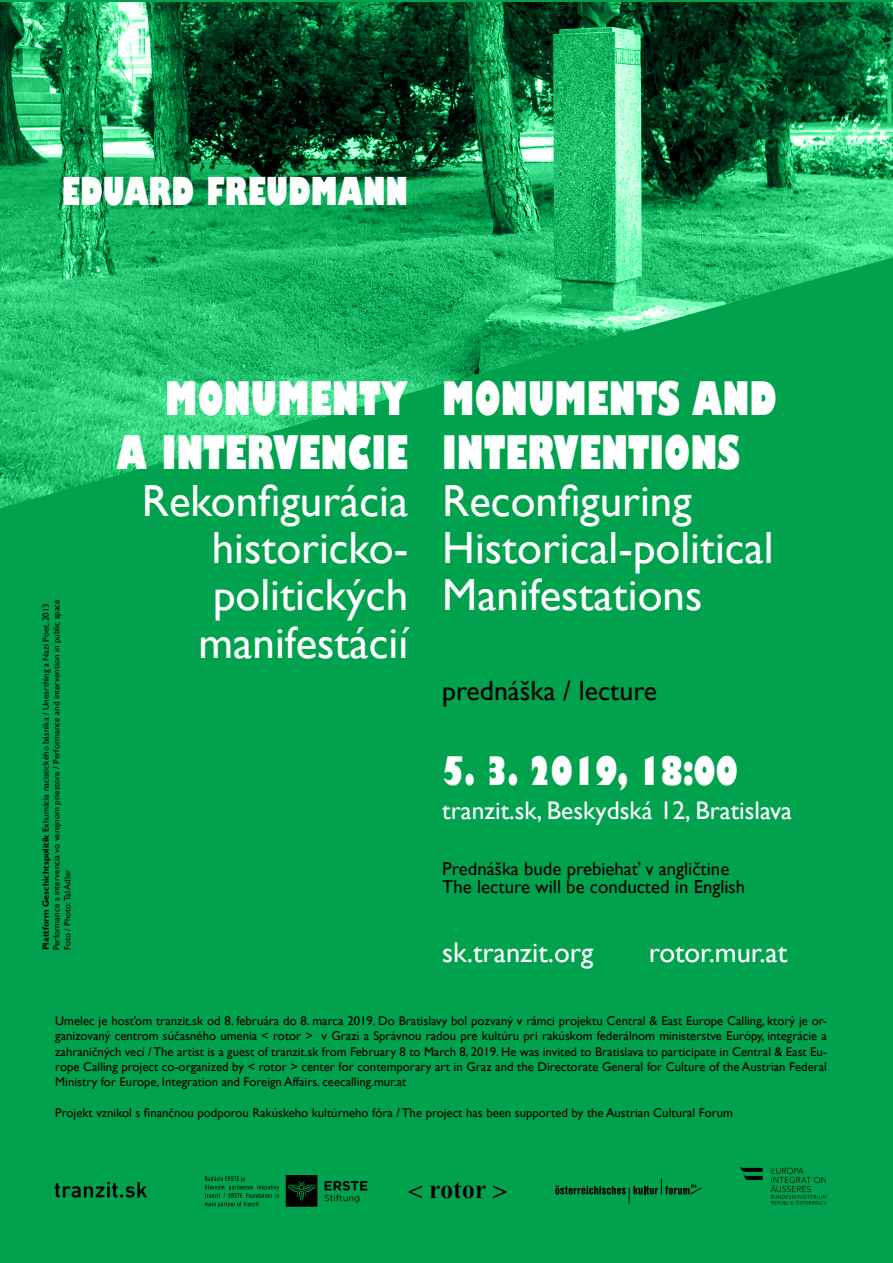
<style>
.page{position:relative;width:893px;height:1263px;background:#00a24e}
.page>*{position:absolute;margin:0;border:0;box-sizing:border-box;transform-origin:0 0}
.t1{font:45px/47.2px "Gill Sans";color:#fff;text-align:right}
.t2{font:800 condensed 45px/54px "Gill Sans";color:#fff;text-align:right}
.t3{font:800 condensed 38.25px "Gill Sans";color:#fff}
.t4{font:800 condensed 37.5px "Gill Sans";color:#fff}
.t5{font:28.5px "Gill Sans";color:#fff}
.t6{font:27.75px "Gill Sans";color:#000}
.t7{font:25.5px "Gill Sans";color:#fff}
.t8{font:18.75px/18px "Gill Sans";color:#000}
.t9{font:12.75px/15.3px "Gill Sans";color:#000;text-align:justify}
.t10{font:9px/10.8px "Gill Sans";color:#000}
.s1{font-weight:700}
</style>
<div class="page">
<img style="left:0;top:2px;width:893px;height:255px">
<svg style="left:0;top:257px;width:893px;height:251px"></svg>
<svg style="left:324px;top:1181px;width:43px;height:21px"></svg>
<svg style="left:286px;top:1175px;width:31px;height:32px"></svg>
<svg style="left:205px;top:1176px;width:74px;height:31px"></svg>
<svg style="left:55px;top:1182px;width:92px;height:15px"></svg>
<svg style="left:555px;top:1179px;width:147px;height:24px"></svg>
<img style="left:408px;top:1181px;width:99px;height:18px">
<img style="left:740px;top:1166px;width:87px;height:39px">
<h3 class="t4" style="left:62px;top:167px;width:348px">EDUARD FREUDMANN</h3>
<p class="t10" style="left:40px;top:950px;width:353px;rotate:-90deg"><span class="s1">Plattform Geschichtspolitik</span> Exhumácia nacistického básnika / Unearthing a Nazi Poet, 2013<br>Performance a intervencia vo verejnom priestore / Performance and intervention in public space<br>Foto / Photo:Tal Adler</p>
<h1 class="t2" style="left:116px;top:373px;width:293px">MONUMENTY<br>A INTERVENCIE</h1>
<h1 class="t1" style="left:142px;top:478px;width:268px">Rekonfigurácia historicko&shy;politických manifestácií</h1>
<h1 class="t2" style="left:442px;top:373px;width:336px;text-align:left">MONUMENTS AND<br>INTERVENTIONS</h1>
<h1 class="t1" style="left:442px;top:478px;width:333px;text-align:left">Reconfiguring<br>Historical-political<br>Manifestations</h1>
<h3 class="t6" style="left:442px;top:674px;width:216px">prednáška / lecture</h3>
<h2 class="t3" style="left:442px;top:746px;width:297px">5. 3. 2019, 18:00</h2>
<h3 class="t7" style="left:442px;top:795px;width:351px">tranzit.sk, Beskydská 12, Bratislava</h3>
<h3 class="t8" style="left:442px;top:860px;width:304px">Prednáška bude prebiehať v angličtine<br>The lecture will be conducted in English</h3>
<h3 class="t5" style="left:442px;top:936px;width:153px">sk.tranzit.org</h3>
<h3 class="t5" style="left:649px;top:936px;width:140px">rotor.mur.at</h3>
<p class="t9" style="left:55px;top:1013px;width:773px">Umelec je hosťom tranzit.sk od 8. februára do 8. marca 2019. Do Bratislavy bol pozvaný v rámci projektu Central &amp; East Europe Calling, ktorý je or&shy;ganizovaný centrom súčasného umenia &lt; rotor &gt; v Grazi a Správnou radou pre kultúru pri rakúskom federálnom ministerstve Európy, integrácie a zahraničných vecí / The artist is a guest of tranzit.sk from February 8 to March 8, 2019. He was invited to Bratislava to participate in Central &amp; East Eu&shy;rope Calling project co-organized by &lt; rotor &gt; center for contemporary art in Graz and the Directorate General for Culture of the Austrian Federal Ministry for Europe, Integration and Foreign Affairs. ceecalling.mur.at</p>
<p class="t9" style="left:55px;top:1105px;width:679px">Projekt vznikol s finančnou podporou Rakúskeho kultúrneho fóra / The project has been supported by the Austrian Cultural Forum</p>
</div>
